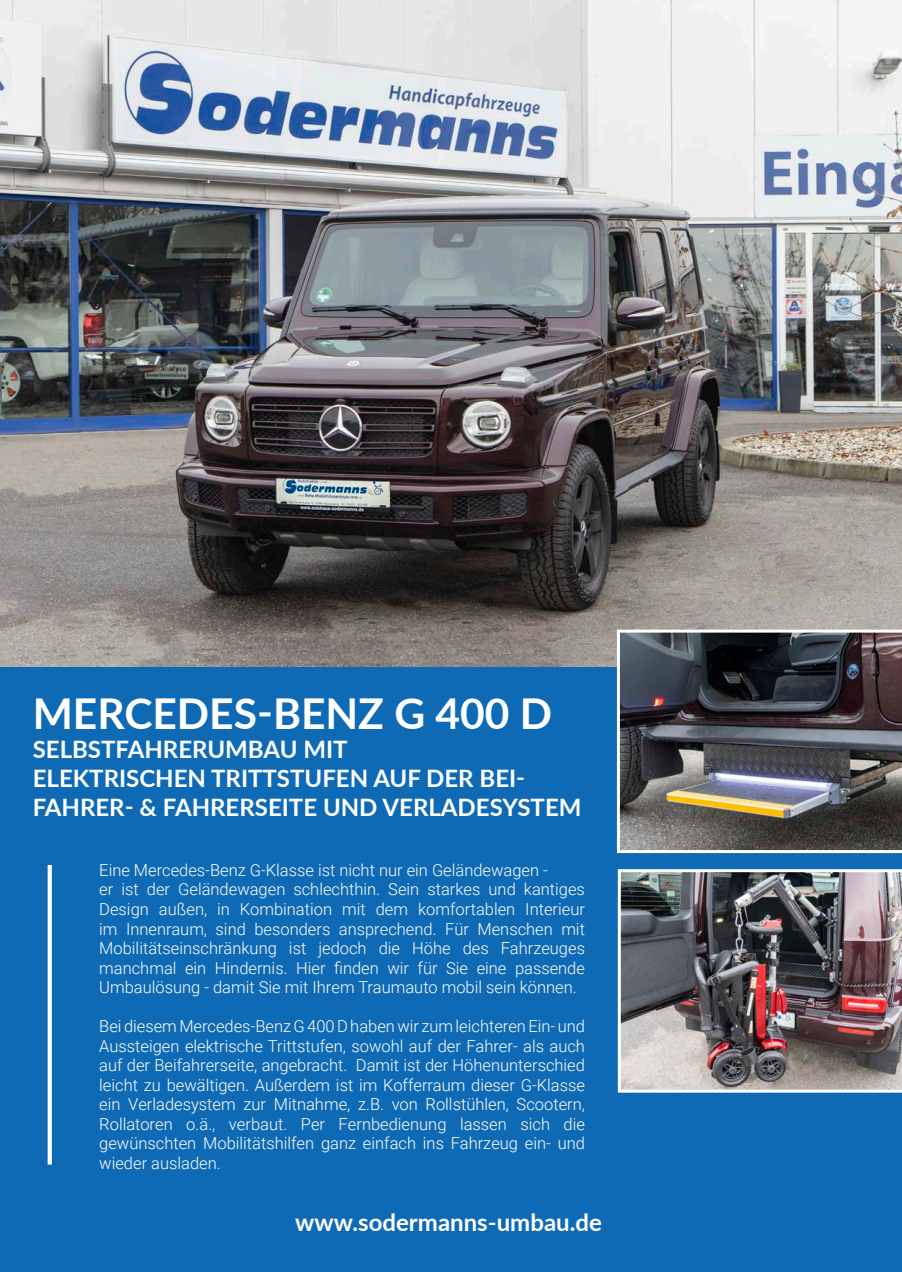
<style>
.page{position:relative;width:902px;height:1272px;background:#fff}
.page>*{position:absolute;margin:0;border:0;box-sizing:border-box;transform-origin:0 0}
.t1{font:700 42.45px "Lato";color:#fff}
.t2{font:700 24px/28.8px "Lato";color:#fff}
.t3{font:300 16.5px/19.5px "Roboto";color:#fff}
</style>
<div class="page">
<img style="left:0;top:0;width:901px;height:668px">
<div style="left:0;top:668px;width:901px;height:603px;background:#0f6ab5"></div>
<svg style="left:48px;top:864px;width:4px;height:300px"></svg>
<img style="left:617px;top:629px;width:284px;height:224px">
<img style="left:617px;top:869px;width:284px;height:223px">
<h1 class="t1" style="left:33px;top:682px;width:521px">MERCEDES-BENZ G 400 D</h1>
<h2 class="t2" style="left:33px;top:734px;width:550px">SELBSTFAHRERUMBAU MIT<br>ELEKTRISCHEN TRITTSTUFEN AUF DER BEI-<br>FAHRER- &amp; FAHRERSEITE UND VERLADESYSTEM</h2>
<p class="t3" style="left:99px;top:859px;width:487px">Eine Mercedes-Benz G-Klasse ist nicht nur ein Geländewagen -<br>er ist der Geländewagen schlechthin. Sein starkes und kantiges Design außen, in Kombination mit dem komfortablen Interieur im Innenraum, sind besonders ansprechend. Für Menschen mit Mobilitätseinschränkung ist jedoch die Höhe des Fahrzeuges manchmal ein Hindernis. Hier finden wir für Sie eine passende Umbaulösung - damit Sie mit Ihrem Traumauto mobil sein können.</p>
<p class="t3" style="left:99px;top:1015px;width:487px;text-align:justify">Bei diesem Mercedes-Benz G 400 D haben wir zum leichteren Ein- und Aussteigen elektrische Trittstufen, sowohl auf der Fahrer- als auch auf der Beifahrerseite, angebracht. Damit ist der Höhenunterschied leicht zu bewältigen. Außerdem ist im Kofferraum dieser G-Klasse ein Verladesystem zur Mitnahme, z.B. von Rollstühlen, Scootern, Rollatoren o.ä., verbaut. Per Fernbedienung lassen sich die gewünschten Mobilitätshilfen ganz einfach ins Fahrzeug ein- und wieder ausladen.</p>
<h2 class="t2" style="left:295px;top:1206px;width:308px">www.sodermanns-umbau.de</h2>
</div>
